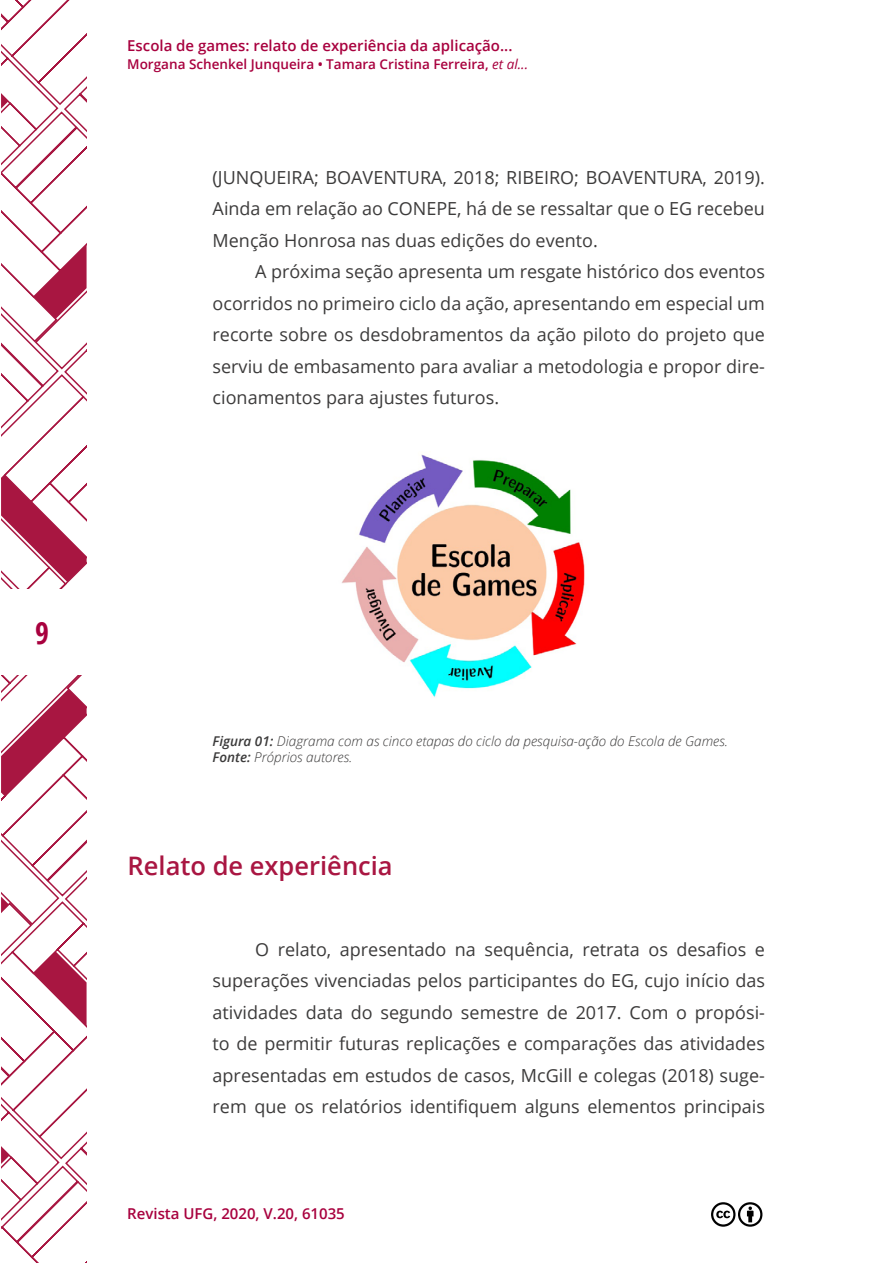
<style>
.page{position:relative;width:893px;height:1263px;background:#fff}
.page>*{position:absolute;margin:0;border:0;box-sizing:border-box;transform-origin:0 0}
.t1{font:700 30px "Open Sans Condensed";color:#a8003e}
.t2{font:600 25.5px "Open Sans";color:#a91642}
.t3{font:18px/31.5px "Open Sans";color:#3c3b3b;text-align:justify}
.t4{font:600 15px "Open Sans";color:#a8003e}
.t5{font:italic 300 13.5px/16.2px "Open Sans";color:#3c3b3b}
.t6{font:600 13.5px "Open Sans";color:#a8003e}
.s1{font-weight:400;font-style:italic}
.s2{font-weight:600}
</style>
<div class="page">
<svg style="left:1px;top:1px;width:86px;height:1262px"></svg>
<div style="left:0;top:590px;width:91px;height:85px;background:#fff"></div>
<svg style="left:711px;top:1202px;width:52px;height:25px"></svg>
<img style="left:342px;top:454px;width:243px;height:244px">
<p class="t4" style="left:127px;top:35px;width:387px">Escola de games: relato de experiência da aplicação...</p>
<p class="t6" style="left:127px;top:55px;width:402px">Morgana Schenkel Junqueira • Tamara Cristina Ferreira, <span class="s1">et al...</span></p>
<p class="t3" style="left:213px;top:161px;width:554px">(JUNQUEIRA; BOAVENTURA, 2018; RIBEIRO; BOAVENTURA, 2019).<br>Ainda em relação ao CONEPE, há de se ressaltar que o EG recebeu Menção Honrosa nas duas edições do evento.</p>
<p class="t3" style="left:213px;top:256px;width:554px;text-indent:43px">A próxima seção apresenta um resgate histórico dos eventos ocorridos no primeiro ciclo da ação, apresentando em especial um recorte sobre os desdobramentos da ação piloto do projeto que serviu de embasamento para avaliar a metodologia e propor dire&shy;cionamentos para ajustes futuros.</p>
<h1 class="t1" style="left:35px;top:612px;width:15px">9</h1>
<p class="t5" style="left:213px;top:732px;width:517px"><span class="s2">Figura 01:</span> Diagrama com as cinco etapas do ciclo da pesquisa-ação do Escola de Games.<br><span class="s2">Fonte:</span> Próprios autores.</p>
<h2 class="t2" style="left:128px;top:848px;width:267px">Relato de experiência</h2>
<p class="t3" style="left:213px;top:933px;width:554px;text-indent:43px">O relato, apresentado na sequência, retrata os desafios e superações vivenciadas pelos participantes do EG, cujo início das atividades data do segundo semestre de 2017. Com o propósi&shy;to de permitir futuras replicações e comparações das atividades apresentadas em estudos de casos, McGill e colegas (2018) suge&shy;rem que os relatórios identifiquem alguns elementos principais</p>
<p class="t4" style="left:127px;top:1203px;width:219px">Revista UFG, 2020, V.20, 61035</p>
</div>
